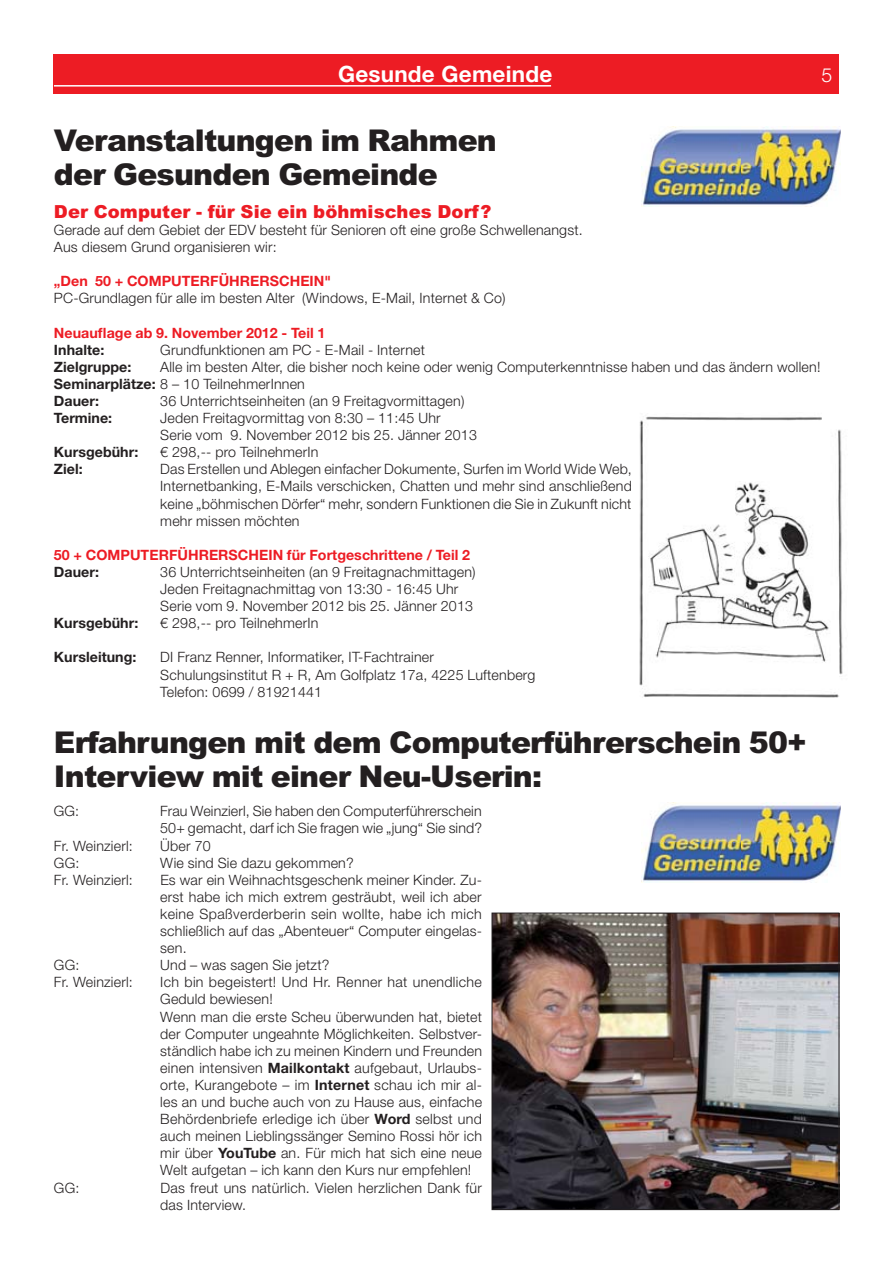
<style>
.page{position:relative;width:893px;height:1263px;background:#fff}
.page>*{position:absolute;margin:0;border:0;box-sizing:border-box;transform-origin:0 0}
.t1{font:900 30px/34.5px "Arial";letter-spacing:-.025em;color:#231f20}
.t2{font:700 22.5px "Helvetica Neue LT Std";letter-spacing:.01em;color:#fff}
.t3{font:300 19.5px "Helvetica Neue LT Std";color:#fff}
.t4{font:900 18px "Arial";letter-spacing:.005em;color:#ed1c24}
.t5{font:300 14.25px/17.1px "Helvetica Neue LT Std";letter-spacing:.015em;color:#231f20}
.t6{font:700 14.25px "Helvetica Neue LT Std";letter-spacing:.005em;color:#ed1c24}
.t7{font:700 14.25px "Helvetica Neue LT Std";letter-spacing:.005em;color:#231f20}
.s1{font-weight:700}
</style>
<div class="page">
<div style="left:54px;top:54px;width:785px;height:40px;background:#ed1c24"></div>
<hr style="left:54px;top:85px;width:497px;height:2px;background:#fff">
<img style="left:642px;top:127px;width:199px;height:79px">
<img style="left:642px;top:803px;width:199px;height:79px">
<img style="left:494px;top:915px;width:343px;height:293px">
<div style="left:492px;top:913px;width:347px;height:297px;border:1px solid #231f20"></div>
<img style="left:639px;top:416px;width:204px;height:282px">
<h2 class="t2" style="left:338px;top:66px;width:216px">Gesunde Gemeinde</h2>
<h3 class="t3" style="left:821px;top:68px;width:12px">5</h3>
<h1 class="t1" style="left:54px;top:126px;width:444px">Veranstaltungen im Rahmen der Gesunden Gemeinde</h1>
<p class="t4" style="left:54px;top:205px;width:439px">Der Computer - für Sie ein böhmisches Dorf?</p>
<p class="t5" style="left:54px;top:223px;width:530px">Gerade auf dem Gebiet der EDV besteht für Senioren oft eine große Schwellenangst.<br>Aus diesem Grund organisieren wir:</p>
<p class="t6" style="left:54px;top:276px;width:279px">„Den 50 + COMPUTERFÜHRERSCHEIN"</p>
<p class="t5" style="left:54px;top:291px;width:453px">PC-Grundlagen für alle im besten Alter (Windows, E-Mail, Internet &amp; Co)</p>
<p class="t6" style="left:54px;top:327px;width:273px">Neuauflage ab 9. November 2012 - Teil 1</p>
<p class="t7" style="left:54px;top:344px;width:52px">Inhalte:</p>
<p class="t5" style="left:160px;top:342px;width:266px">Grundfunktionen am PC - E-Mail - Internet</p>
<p class="t7" style="left:54px;top:362px;width:79px">Zielgruppe:</p>
<p class="t5" style="left:54px;top:359px;width:768px;text-indent:106px">Alle im besten Alter, die bisher noch keine oder wenig Computerkenntnisse haben und das ändern wollen!<br><span class="s1">Seminarplätze:</span> 8 – 10 TeilnehmerInnen<br><span class="s1">Dauer:</span></p>
<p class="t5" style="left:160px;top:394px;width:306px">36 Unterrichtseinheiten (an 9 Freitagvormittagen)</p>
<p class="t7" style="left:54px;top:413px;width:60px">Termine:</p>
<p class="t5" style="left:160px;top:411px;width:318px">Jeden Freitagvormittag von 8:30 – 11:45 Uhr<br>Serie vom 9. November 2012 bis 25. Jänner 2013</p>
<p class="t7" style="left:54px;top:447px;width:86px">Kursgebühr:</p>
<p class="t5" style="left:160px;top:445px;width:160px">€ 298,-- pro TeilnehmerIn</p>
<p class="t7" style="left:54px;top:464px;width:30px">Ziel:</p>
<p class="t5" style="left:160px;top:462px;width:473px;text-align:justify">Das Erstellen und Ablegen einfacher Dokumente, Surfen im World Wide Web, Internetbanking, E-Mails verschicken, Chatten und mehr sind anschließend keine „böhmischen Dörfer“ mehr, sondern Funktionen die Sie in Zukunft nicht mehr missen möchten</p>
<p class="t6" style="left:54px;top:550px;width:418px">50 + COMPUTERFÜHRERSCHEIN für Fortgeschrittene / Teil 2</p>
<p class="t7" style="left:54px;top:567px;width:47px">Dauer:</p>
<p class="t5" style="left:160px;top:565px;width:317px">36 Unterrichtseinheiten (an 9 Freitagnachmittagen)<br>Jeden Freitagnachmittag von 13:30 - 16:45 Uhr<br>Serie vom 9. November 2012 bis 25. Jänner 2013</p>
<p class="t7" style="left:54px;top:618px;width:86px">Kursgebühr:</p>
<p class="t5" style="left:160px;top:616px;width:160px">€ 298,-- pro TeilnehmerIn</p>
<p class="t7" style="left:54px;top:652px;width:84px">Kursleitung:</p>
<p class="t5" style="left:160px;top:650px;width:377px">DI Franz Renner, Informatiker, IT-Fachtrainer<br>Schulungsinstitut R + R, Am Golfplatz 17a, 4225 Luftenberg<br>Telefon: 0699 / 81921441</p>
<h1 class="t1" style="left:54px;top:728px;width:754px">Erfahrungen mit dem Computerführerschein 50+<br>Interview mit einer Neu-Userin:</h1>
<p class="t5" style="left:54px;top:804px;width:27px">GG:</p>
<p class="t5" style="left:160px;top:804px;width:323px">Frau Weinzierl, Sie haben den Computerführerschein<br>50+ gemacht, darf ich Sie fragen wie „jung“ Sie sind?</p>
<p class="t5" style="left:54px;top:838px;width:80px">Fr. Weinzierl:</p>
<p class="t5" style="left:160px;top:838px;width:52px">Über 70</p>
<p class="t5" style="left:54px;top:855px;width:27px">GG:</p>
<p class="t5" style="left:160px;top:855px;width:195px">Wie sind Sie dazu gekommen?</p>
<p class="t5" style="left:54px;top:872px;width:80px">Fr. Weinzierl:</p>
<p class="t5" style="left:160px;top:872px;width:323px;text-align:justify">Es war ein Weihnachtsgeschenk meiner Kinder. Zu&shy;erst habe ich mich extrem gesträubt, weil ich aber keine Spaßverderberin sein wollte, habe ich mich schließlich auf das „Abenteuer“ Computer eingelas&shy;sen.</p>
<p class="t5" style="left:54px;top:958px;width:27px">GG:</p>
<p class="t5" style="left:160px;top:958px;width:171px">Und – was sagen Sie jetzt?</p>
<p class="t5" style="left:54px;top:975px;width:80px">Fr. Weinzierl:</p>
<p class="t5" style="left:160px;top:975px;width:323px">Ich bin begeistert! Und Hr. Renner hat unendliche Geduld bewiesen!<br>Wenn man die erste Scheu überwunden hat, bietet der Computer ungeahnte Möglichkeiten. Selbstver&shy;ständlich habe ich zu meinen Kindern und Freunden einen intensiven <span class="s1">Mailkontakt</span> aufgebaut, Urlaubs&shy;orte, Kurangebote – im <span class="s1">Internet</span> schau ich mir al&shy;les an und buche auch von zu Hause aus, einfache Behördenbriefe erledige ich über <span class="s1">Word</span> selbst und auch meinen Lieblingssänger Semino Rossi hör ich mir über <span class="s1">YouTube</span> an. Für mich hat sich eine neue Welt aufgetan – ich kann den Kurs nur empfehlen!</p>
<p class="t5" style="left:54px;top:1180px;width:27px">GG:</p>
<p class="t5" style="left:160px;top:1180px;width:323px">Das freut uns natürlich. Vielen herzlichen Dank für das Interview.</p>
</div>
